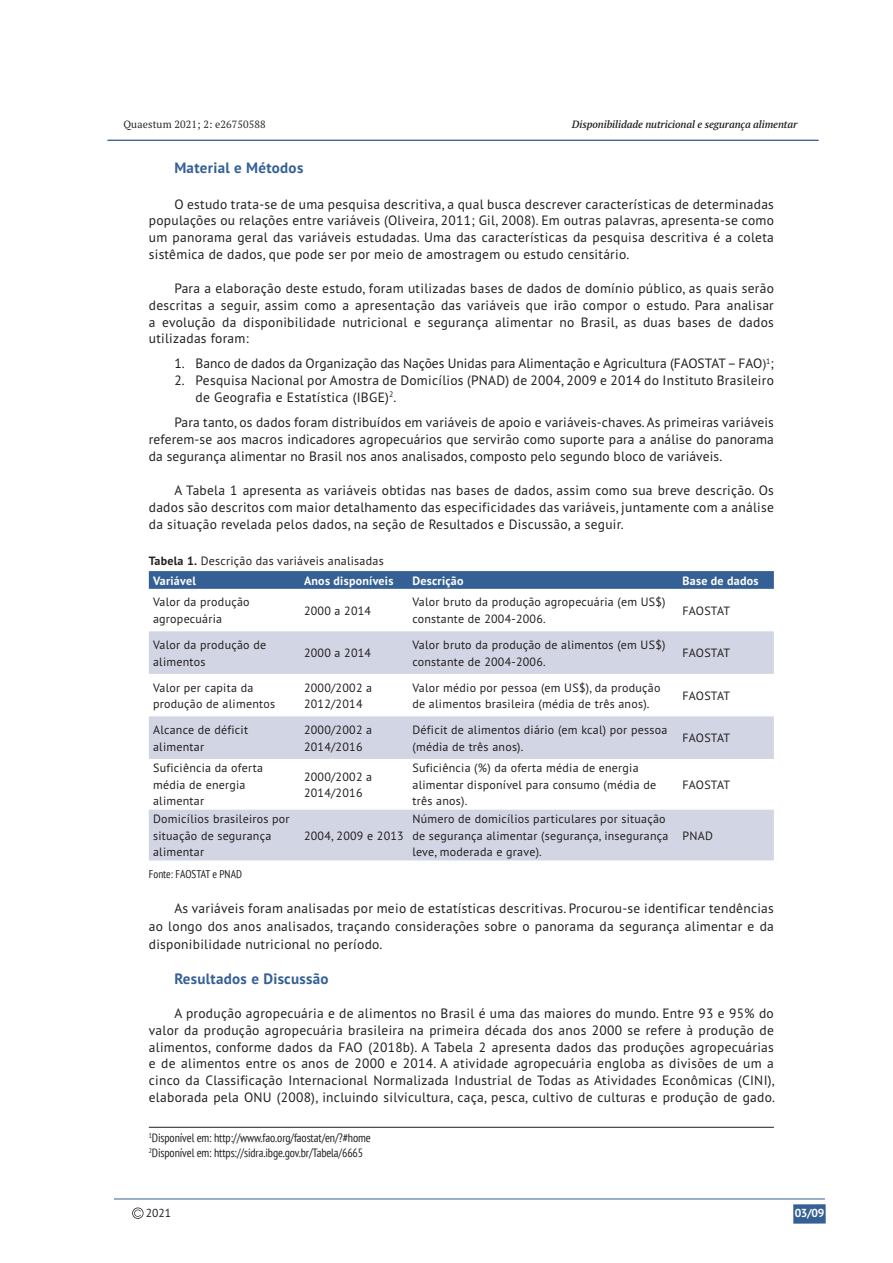
<style>
.page{position:relative;width:893px;height:1263px;background:#fff}
.page>*{position:absolute;margin:0;border:0;box-sizing:border-box;transform-origin:0 0}
.t1{font:700 15px "PT Sans Pro";letter-spacing:.02em;color:#356095}
.t2{font:13.5px/16.6px "PT Sans Pro";letter-spacing:.02em;color:#231f20;text-align:justify}
.t3{font:13.5px "PT Sans Pro";color:#231f20}
.t4{font:12px/16.5px "PT Sans Pro";letter-spacing:.02em;color:#231f20}
.t5{font:condensed 12px/14.7px "PT Sans";letter-spacing:-.01em;color:#231f20}
.t6{font:700 12px "PT Sans Pro";letter-spacing:.02em;color:#fff}
.t7{font:11.7px "PT Sans Pro";color:#231f20}
.t8{font:700 11.55px "PT Sans Pro";color:#fff}
.t9{font:condensed 11.25px "PT Sans";color:#231f20}
.t10{font:italic 600 10.5px "PT Serif Pro";letter-spacing:-.01em;color:#231f20}
.t11{font:10.5px "PT Serif Pro";letter-spacing:.01em;color:#231f20}
.s1{font-family:"Arial";font-size:12px}
.s2{font-weight:700}
.s3{font-weight:700;color:#fff}
</style>
<div class="page">
<div style="left:793px;top:1204px;width:33px;height:20px;background:#356095"></div>
<svg style="left:132px;top:1207px;width:12px;height:12px"></svg>
<hr style="left:114px;top:1199px;width:711px;height:1px;background:#356095">
<hr style="left:108px;top:140px;width:711px;height:1px;background:#356095">
<svg style="left:149px;top:571px;width:625px;height:18px;background:#376296"></svg>
<svg style="left:149px;top:631px;width:625px;height:229px;fill:#d2d5e4"></svg>
<hr style="left:149px;top:1127px;width:625px;height:1px;background:#231f20">
<p class="t11" style="left:123px;top:117px;width:144px">Quaestum 2021; 2: e26750588</p>
<p class="t10" style="left:572px;top:117px;width:227px">Disponibilidade nutricional e segurança alimentar</p>
<p class="t1" style="left:174px;top:158px;width:130px">Material e Métodos</p>
<p class="t2" style="left:149px;top:195px;width:627px;text-indent:26px">O estudo trata-se de uma pesquisa descritiva, a qual busca descrever características de determinadas populações ou relações entre variáveis (Oliveira, 2011; Gil, 2008). Em outras palavras, apresenta-se como um panorama geral das variáveis estudadas. Uma das características da pesquisa descritiva é a coleta sistêmica de dados, que pode ser por meio de amostragem ou estudo censitário.</p>
<p class="t2" style="left:149px;top:280px;width:627px;text-indent:26px">Para a elaboração deste estudo, foram utilizadas bases de dados de domínio público, as quais serão descritas a seguir, assim como a apresentação das variáveis que irão compor o estudo. Para analisar a evolução da disponibilidade nutricional e segurança alimentar no Brasil, as duas bases de dados utilizadas foram:</p>
<p class="t3" style="left:174px;top:355px;width:601px">1. Banco de dados da Organização das Nações Unidas para Alimentação e Agricultura (FAOSTAT – FAO<span class="s1">)</span><sup>1</sup>;</p>
<p class="t2" style="left:196px;top:372px;width:580px;text-indent:-21px">2. Pesquisa Nacional por Amostra de Domicílios (PNAD) de 2004, 2009 e 2014 do Instituto Brasileiro de Geografia e Estatística (IBGE)<sup>2</sup>.</p>
<p class="t2" style="left:149px;top:414px;width:627px;text-indent:26px">Para tanto, os dados foram distribuídos em variáveis de apoio e variáveis-chaves. As primeiras variáveis referem-se aos macros indicadores agropecuários que servirão como suporte para a análise do panorama da segurança alimentar no Brasil nos anos analisados, composto pelo segundo bloco de variáveis.</p>
<p class="t2" style="left:149px;top:481px;width:627px;line-height:17.2px;text-indent:26px">A Tabela 1 apresenta as variáveis obtidas nas bases de dados, assim como sua breve descrição. Os dados são descritos com maior detalhamento das especificidades das variáveis, juntamente com a análise da situação revelada pelos dados, na seção de Resultados e Discussão, a seguir.</p>
<p class="t4" style="left:153px;top:550px;width:232px;line-height:19.6px;text-indent:-4px"><span class="s2">Tabela 1.</span> Descrição das variáveis analisadas<br><span class="s3">Variável</span></p>
<p class="t6" style="left:304px;top:572px;width:91px">Anos disponíveis</p>
<p class="t6" style="left:412px;top:572px;width:53px">Descrição</p>
<p class="t6" style="left:682px;top:572px;width:78px">Base de dados</p>
<p class="t4" style="left:153px;top:594px;width:98px">Valor da produção agropecuária</p>
<p class="t4" style="left:304px;top:602px;width:69px">2000 a 2014</p>
<p class="t4" style="left:412px;top:594px;width:255px">Valor bruto da produção agropecuária (em US$) constante de 2004-2006.</p>
<p class="t4" style="left:682px;top:602px;width:49px">FAOSTAT</p>
<p class="t4" style="left:153px;top:636px;width:115px">Valor da produção de alimentos</p>
<p class="t4" style="left:304px;top:644px;width:69px">2000 a 2014</p>
<p class="t4" style="left:412px;top:636px;width:254px">Valor bruto da produção de alimentos (em US$) constante de 2004-2006.</p>
<p class="t4" style="left:682px;top:644px;width:49px">FAOSTAT</p>
<p class="t4" style="left:153px;top:679px;width:123px">Valor per capita da produção de alimentos</p>
<p class="t4" style="left:304px;top:679px;width:70px">2000/2002 a<br>2012/2014</p>
<p class="t4" style="left:412px;top:679px;width:250px">Valor médio por pessoa (em US$), da produção de alimentos brasileira (média de três anos).</p>
<p class="t4" style="left:682px;top:687px;width:49px">FAOSTAT</p>
<p class="t4" style="left:153px;top:721px;width:97px">Alcance de déficit alimentar</p>
<p class="t4" style="left:304px;top:721px;width:70px">2000/2002 a<br>2014/2016</p>
<p class="t4" style="left:412px;top:721px;width:256px">Déficit de alimentos diário (em kcal) por pessoa (média de três anos).</p>
<p class="t4" style="left:682px;top:729px;width:49px">FAOSTAT</p>
<p class="t4" style="left:153px;top:760px;width:111px">Suficiência da oferta média de energia alimentar</p>
<p class="t4" style="left:304px;top:768px;width:70px">2000/2002 a<br>2014/2016</p>
<p class="t4" style="left:412px;top:760px;width:245px">Suficiência (%) da oferta média de energia alimentar disponível para consumo (média de três anos).</p>
<p class="t4" style="left:682px;top:776px;width:49px">FAOSTAT</p>
<p class="t4" style="left:153px;top:810px;width:138px">Domicílios brasileiros por situação de segurança alimentar</p>
<p class="t4" style="left:304px;top:827px;width:101px">2004, 2009 e 2013</p>
<p class="t4" style="left:412px;top:810px;width:257px">Número de domicílios particulares por situação de segurança alimentar (segurança, insegurança leve, moderada e grave).</p>
<p class="t4" style="left:682px;top:827px;width:32px">PNAD</p>
<p class="t9" style="left:149px;top:867px;width:95px">Fonte: FAOSTAT e PNAD</p>
<p class="t2" style="left:149px;top:899px;width:627px;line-height:17.9px;text-indent:26px">As variáveis foram analisadas por meio de estatísticas descritivas. Procurou-se identificar tendências ao longo dos anos analisados, traçando considerações sobre o panorama da segurança alimentar e da disponibilidade nutricional no período.</p>
<p class="t1" style="left:174px;top:969px;width:156px">Resultados e Discussão</p>
<p class="t2" style="left:149px;top:1005px;width:628px;text-indent:26px">A produção agropecuária e de alimentos no Brasil é uma das maiores do mundo. Entre 93 e 95% do valor da produção agropecuária brasileira na primeira década dos anos 2000 se refere à produção de alimentos, conforme dados da FAO (2018b). A Tabela 2 apresenta dados das produções agropecuárias e de alimentos entre os anos de 2000 e 2014. A atividade agropecuária engloba as divisões de um a cinco da Classificação Internacional Normalizada Industrial de Todas as Atividades Econômicas (CINI), elaborada pela ONU (2008), incluindo silvicultura, caça, pesca, cultivo de culturas e produção de gado.</p>
<p class="t5" style="left:149px;top:1130px;width:223px"><sup>1</sup>Disponível em: http://www.fao.org/faostat/en/?#home<br><sup>2</sup>Disponível em: https://sidra.ibge.gov.br/Tabela/6665</p>
<p class="t7" style="left:146px;top:1206px;width:27px">2021</p>
<p class="t8" style="left:795px;top:1205px;width:31px">03/09</p>
</div>
